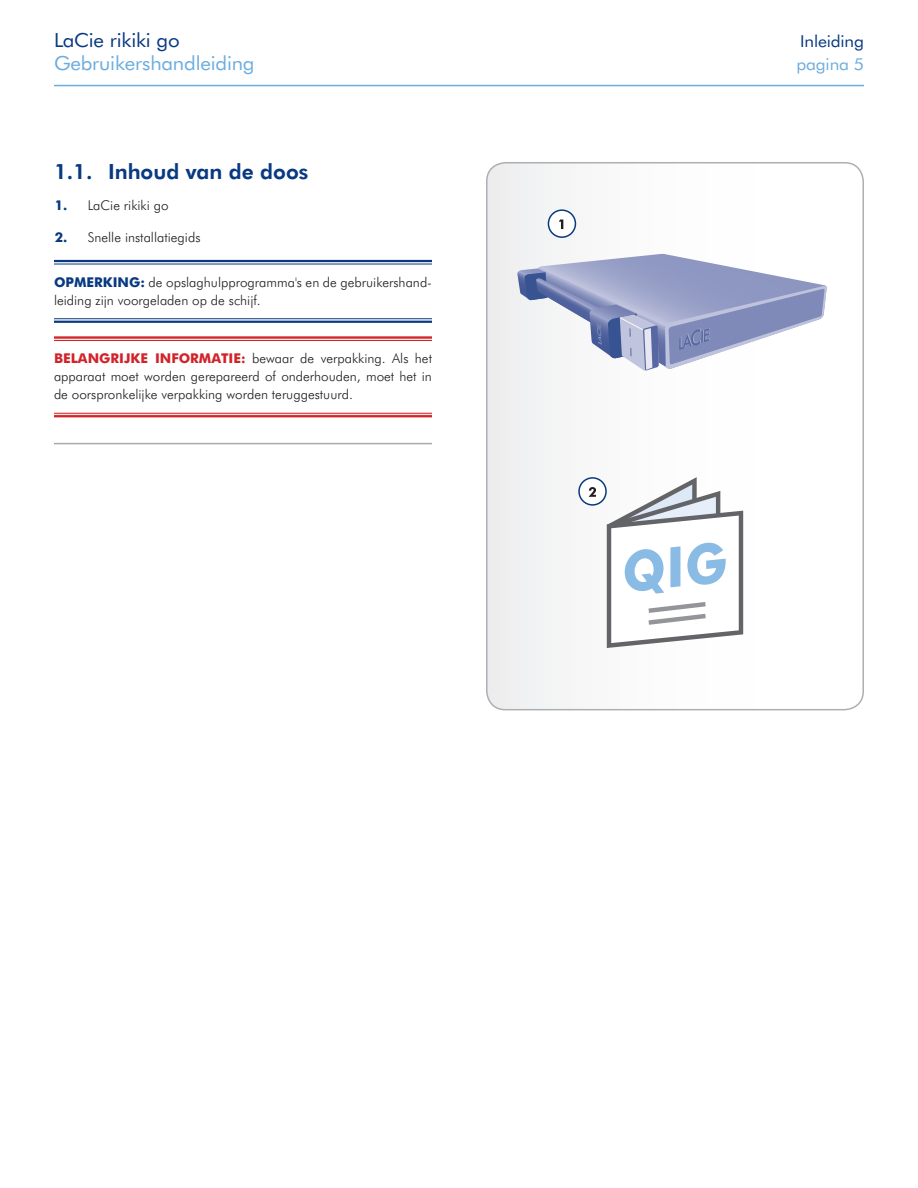
<style>
.page{position:relative;width:918px;height:1188px;background:#fff}
.page>*{position:absolute;margin:0;border:0;box-sizing:border-box;transform-origin:0 0}
._1_1_Heading{font:800 21px "Futura BT";color:#083981}
.t1{font:19.5px "Futura BT";letter-spacing:-.01em;color:#6caddf;scale:1.05 1}
.t2{font:19.5px "Futura BT";letter-spacing:-.01em;color:#083981;scale:1.05 1}
.t3{font:16.5px "Futura BT";letter-spacing:-.01em;color:#083981;scale:1.05 1}
.t4{font:16.5px "Futura BT";letter-spacing:-.01em;color:#6caddf;scale:1.05 1}
.Important_note{font:300 13.5px/18px "Futura BT";color:#231f20;text-align:justify}
.Manual_note{font:300 13.5px/18px "Futura BT";color:#231f20}
.CalloutNumbers{font:300 13.5px "Futura BT";color:#231f20}
.s1{font-weight:700;color:#083981}
.s2{font-weight:700;color:#d1232a}
</style>
<div class="page">
<hr style="left:54px;top:85px;width:810px;height:1px;background:#6caddf">
<hr style="left:54px;top:260px;width:378px;height:2px;background:#083981">
<hr style="left:54px;top:264px;width:378px;height:1px;background:#083981">
<hr style="left:54px;top:318px;width:378px;height:1px;background:#083981">
<hr style="left:54px;top:321px;width:378px;height:2px;background:#083981">
<div style="left:54px;top:336px;width:378px;height:5px;background:#f9e5dc"></div>
<hr style="left:54px;top:336px;width:378px;height:3px;background:#d1232a">
<hr style="left:54px;top:340px;width:378px;height:1px;background:#d1232a">
<hr style="left:54px;top:413px;width:378px;height:4px;background:#f9e5dc">
<hr style="left:54px;top:413px;width:378px;height:1px;background:#d1232a">
<hr style="left:54px;top:415px;width:378px;height:2px;background:#d1232a">
<hr style="left:54px;top:443px;width:378px;height:1px;background:#a8a9ad">
<svg style="left:487px;top:163px;width:376px;height:547px"></svg>
<div style="left:486px;top:162px;width:378px;height:548px;border:2px solid #aeafb3;border-radius:19px"></div>
<svg style="left:517px;top:254px;width:311px;height:117px"></svg>
<svg style="left:607px;top:477px;width:136px;height:171px"></svg>
<div style="left:548px;top:210px;width:27px;height:27px;background:#fff;border-radius:50%"></div>
<div style="left:548px;top:209px;width:28px;height:29px;border:2px solid #083981;border-radius:50%"></div>
<svg style="left:559px;top:220px;width:4px;height:9px"></svg>
<div style="left:579px;top:478px;width:27px;height:27px;background:#fff;border-radius:50%"></div>
<div style="left:578px;top:477px;width:29px;height:29px;border:2px solid #083981;border-radius:50%"></div>
<svg style="left:589px;top:487px;width:7px;height:10px"></svg>
<h2 class="t2" style="left:54px;top:28px;width:121px">LaCie rikiki go</h2>
<p class="t3" style="left:800px;top:31px;width:62px">Inleiding</p>
<h2 class="t1" style="left:54px;top:52px;width:193px">Gebruikershandleiding</h2>
<p class="t4" style="left:797px;top:55px;width:66px">pagina 5</p>
<p class="_1_1_Heading" style="left:54px;top:159px;width:256px">1.1. Inhoud van de doos</p>
<p class="CalloutNumbers" style="left:55px;top:197px;width:115px"><span class="s1">1.</span> LaCie rikiki go</p>
<p class="CalloutNumbers" style="left:55px;top:229px;width:147px"><span class="s1">2.</span> Snelle installatiegids</p>
<p class="Manual_note" style="left:54px;top:273px;width:380px"><span class="s1">OPMERKING:</span> de opslaghulpprogramma's en de gebruikershand&shy;leiding zijn voorgeladen op de schijf.</p>
<p class="Important_note" style="left:54px;top:349px;width:380px"><span class="s2">BELANGRIJKE INFORMATIE:</span> bewaar de verpakking. Als het apparaat moet worden gerepareerd of onderhouden, moet het in de oorspronkelijke verpakking worden teruggestuurd.</p>
</div>
